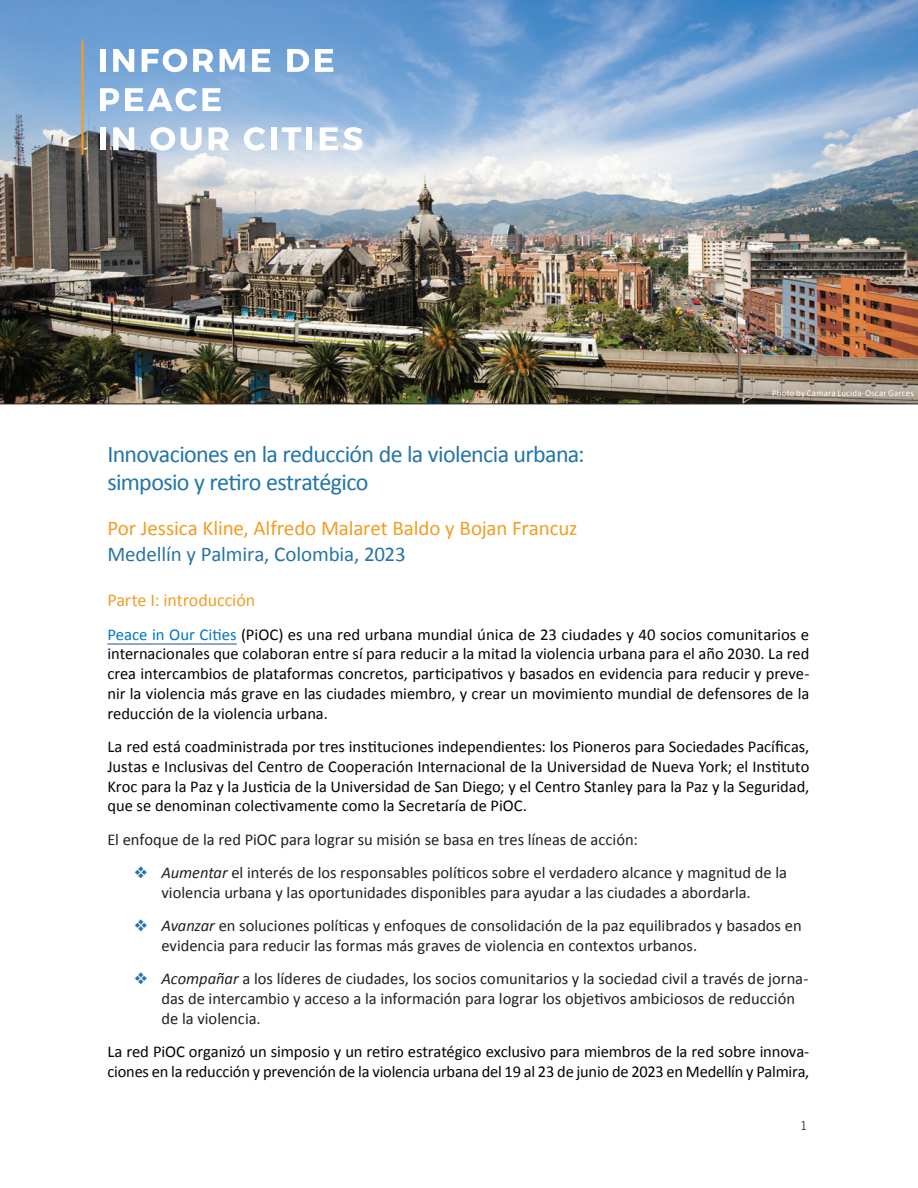
<style>
.page{position:relative;width:918px;height:1188px;background:#fff}
.page>*{position:absolute;margin:0;border:0;box-sizing:border-box;transform-origin:0 0}
.t1{font:24px/28.5px "Calibri";letter-spacing:-.025em;color:#2275a9}
.t2{font:21px "Calibri";letter-spacing:-.005em;color:#f29d22}
.t3{font:21px "Calibri";letter-spacing:-.01em;color:#2775a4}
.t4{font:18px "Calibri";letter-spacing:-.005em;color:#f29d22}
.t5{font:16.5px/19.8px "Calibri";letter-spacing:-.01em;color:#040503;text-align:justify}
.t6{font:16.5px/19.8px "Calibri";color:#231f20}
.t7{font:12px "Benton Sans";color:#0e2a45}
.t8{font:9px "Calibri";letter-spacing:.02em;color:#fff}
.s1{color:#0077bd}
.s2{color:#2275a9}
.s3{font-style:italic}
</style>
<div class="page">
<img style="left:0;top:0;width:918px;height:404px">
<hr style="left:107px;top:643px;width:130px;height:2px;background:#325caa">
<hr style="left:81px;top:40px;width:3px;height:115px;background:#f39d22">
<div style="left:100px;top:49px;width:6px;height:23px;background:#fff"></div>
<svg style="left:113px;top:49px;width:21px;height:23px"></svg>
<svg style="left:142px;top:49px;width:45px;height:23px"></svg>
<svg style="left:193px;top:49px;width:21px;height:23px"></svg>
<svg style="left:220px;top:49px;width:25px;height:23px"></svg>
<svg style="left:252px;top:49px;width:18px;height:23px"></svg>
<svg style="left:287px;top:49px;width:22px;height:23px"></svg>
<svg style="left:315px;top:49px;width:18px;height:23px"></svg>
<svg style="left:100px;top:88px;width:19px;height:23px"></svg>
<svg style="left:125px;top:88px;width:96px;height:23px"></svg>
<div style="left:100px;top:127px;width:6px;height:23px;background:#fff"></div>
<svg style="left:113px;top:127px;width:21px;height:23px"></svg>
<svg style="left:150px;top:127px;width:25px;height:24px"></svg>
<svg style="left:181px;top:127px;width:21px;height:24px"></svg>
<svg style="left:209px;top:127px;width:20px;height:23px"></svg>
<svg style="left:244px;top:127px;width:21px;height:24px"></svg>
<div style="left:271px;top:127px;width:5px;height:23px;background:#fff"></div>
<svg style="left:282px;top:127px;width:19px;height:23px"></svg>
<div style="left:307px;top:127px;width:5px;height:23px;background:#fff"></div>
<svg style="left:320px;top:127px;width:42px;height:23px"></svg>
<p class="t8" style="left:772px;top:388px;width:143px">Photo by Camara Lucida-Oscar Garces</p>
<h1 class="t1" style="left:107px;top:438px;width:479px">Innovaciones en la reducción de la violencia urbana: simposio y retiro estratégico</h1>
<p class="t2" style="left:107px;top:515px;width:472px">Por Jessica Kline, Alfredo Malaret Baldo y Bojan Francuz</p>
<p class="t3" style="left:107px;top:541px;width:300px">Medellín y Palmira, Colombia, 2023</p>
<p class="t4" style="left:107px;top:589px;width:149px">Parte I: introducción</p>
<p class="t5" style="left:107px;top:623px;width:703px"><span class="s1">Peace in Our Cities</span> (PiOC) es una red urbana mundial única de 23 ciudades y 40 socios comunitarios e internacionales que colaboran entre sí para reducir a la mitad la violencia urbana para el año 2030. La red crea intercambios de plataformas concretos, participativos y basados en evidencia para reducir y preve&shy;nir la violencia más grave en las ciudades miembro, y crear un movimiento mundial de defensores de la reducción de la violencia urbana.</p>
<p class="t5" style="left:107px;top:736px;width:704px">La red está coadministrada por tres instituciones independientes: los Pioneros para Sociedades Pacíficas, Justas e Inclusivas del Centro de Cooperación Internacional de la Universidad de Nueva York; el Instituto Kroc para la Paz y la Justicia de la Universidad de San Diego; y el Centro Stanley para la Paz y la Seguridad, que se denominan colectivamente como la Secretaría de PiOC.</p>
<p class="t6" style="left:107px;top:829px;width:532px">El enfoque de la red PiOC para lograr su misión se basa en tres líneas de acción:</p>
<p class="t6" style="left:134px;top:862px;width:654px;text-align:center"><span class="s2">❖</span> <span class="s3">Aumentar</span> el interés de los responsables políticos sobre el verdadero alcance y magnitud de la violencia urbana y las oportunidades disponibles para ayudar a las ciudades a abordarla.</p>
<p class="t6" style="left:161px;top:915px;width:642px;text-indent:-27px"><span class="s2">❖</span> <span class="s3">Avanzar</span> en soluciones políticas y enfoques de consolidación de la paz equilibrados y basados en evidencia para reducir las formas más graves de violencia en contextos urbanos.</p>
<p class="t6" style="left:161px;top:968px;width:649px;text-indent:-27px"><span class="s2">❖</span> <span class="s3">Acompañar</span> a los líderes de ciudades, los socios comunitarios y la sociedad civil a través de jorna&shy;das de intercambio y acceso a la información para lograr los objetivos ambiciosos de reducción de la violencia.</p>
<p class="t5" style="left:107px;top:1041px;width:704px">La red PiOC organizó un simposio y un retiro estratégico exclusivo para miembros de la red sobre innova&shy;ciones en la reducción y prevención de la violencia urbana del 19 al 23 de junio de 2023 en Medellín y Palmira,</p>
<p class="t7" style="left:801px;top:1118px;width:7px">1</p>
</div>
